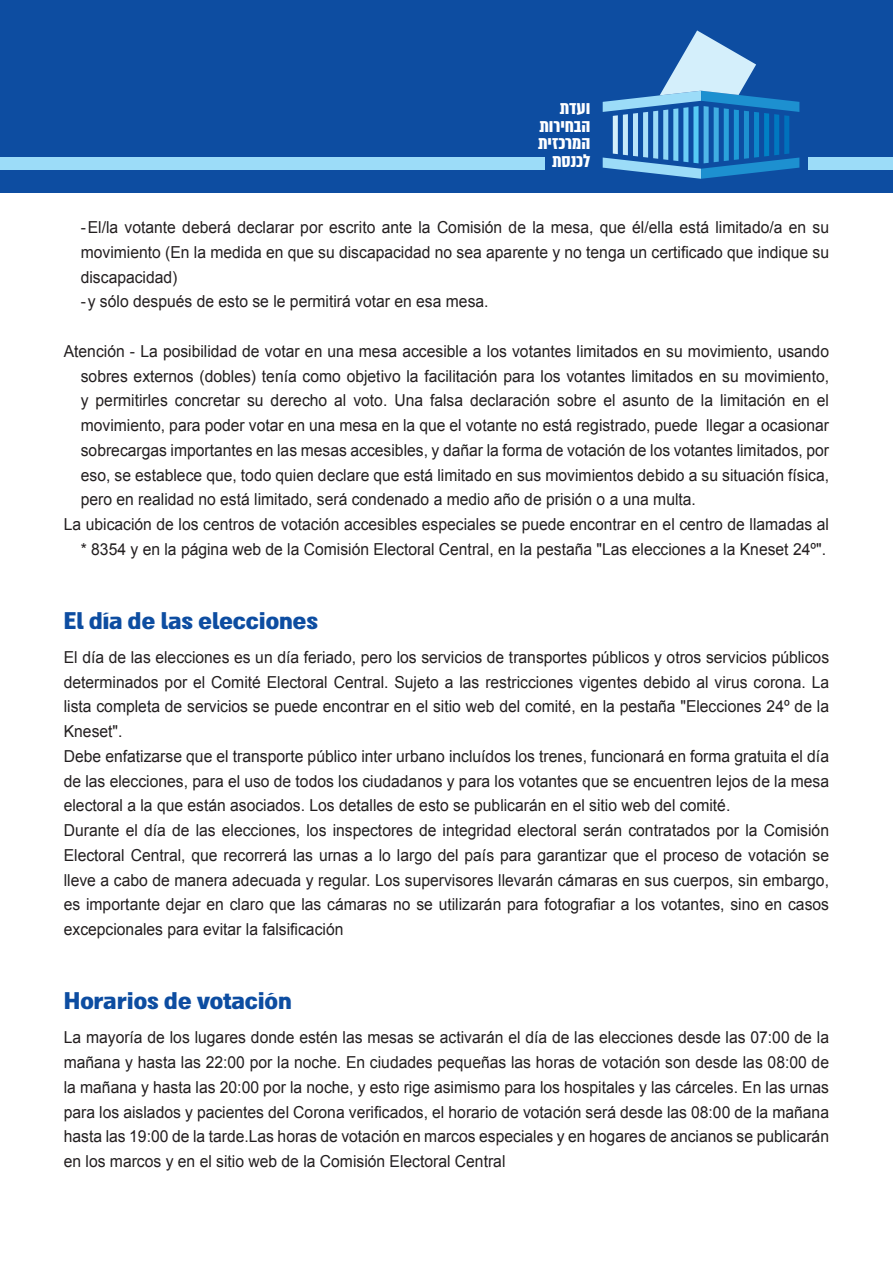
<style>
.page{position:relative;width:893px;height:1263px;background:#fff}
.page>*{position:absolute;margin:0;border:0;box-sizing:border-box;transform-origin:0 0}
.t1{font:900 27px "Almoni DLAAA";color:#0d4da1}
.t2{font:700 21.15px/17.5px "Almoni Tzar DL Bold AAA";color:#fff;text-align:right}
.t3{font:16.5px/24.8px "Arial";color:#231f20;scale:.95 1}
</style>
<div class="page">
<div style="left:0;top:0;width:893px;height:193px;background:#0d4da1"></div>
<svg style="left:603px;top:30px;width:196px;height:149px"></svg>
<div style="left:0;top:157px;width:544px;height:13px;background:#9cdcf8"></div>
<div style="left:809px;top:157px;width:84px;height:13px;background:#9cdcf8"></div>
<p class="t2" style="left:538px;top:99px;width:54px">ועדת<br>הבחירות<br>המרכזית<br>לכנסת</p>
<p class="t3" style="left:81px;top:215px;width:789px">-El l a/ votante deberá declarar por escrito ante la Comisión de la mesa, que él/ella está limitado a/ en su movimiento (En la medida en que su discapacidad no sea aparente y no tenga un certificado que indique su discapacidad(<br>y- sólo después de esto se le permitirá votar en esa mesa.</p>
<p class="t3" style="left:64px;top:339px;width:807px;text-align:right">Atención - La posibilidad de votar en una mesa accesible a los votantes limitados en su movimiento, usando sobres externos (dobles) tenía como objetivo la facilitación para los votantes limitados en su movimiento,<br>y permitirles concretar su derecho al voto. Una falsa declaración sobre el asunto de la limitación en el llegar a ocasionar</p>
<p class="t3" style="left:81px;top:413px;width:651px">movimiento, para poder votar en una mesa en la que el votante no está registrado, puede</p>
<p class="t3" style="left:81px;top:438px;width:789px">sobrecargas importantes en las mesas accesibles y, dañar la forma de votación de los votantes limitados, por</p>
<p class="t3" style="left:81px;top:463px;width:789px">eso, se establece que, todo quien declare que está limitado en sus movimientos debido a su situación física,</p>
<p class="t3" style="left:81px;top:487px;width:649px">pero en realidad no está limitado, será condenado a medio año de prisión ao una multa.</p>
<p class="t3" style="left:64px;top:512px;width:807px">La ubicación de los centros de votación accesibles especiales se puede encontrar en el centro de llamadas al</p>
<p class="t3" style="left:81px;top:537px;width:786px">* 8354 y en la página web de la Comisión Electoral Central, en la pestaña "Las elecciones laa Kneset 2 4 ."º</p>
<h1 class="t1" style="left:64px;top:606px;width:256px">El día de las elecciones</h1>
<p class="t3" style="left:64px;top:645px;width:807px">El día de las elecciones es un día feriado, pero los servicios de transportes públicos y otros servicios públicos determinados por el Comité Electoral Central. Sujeto a las restricciones vigentes debido al virus corona. La lista completa de servicios se puede encontrar en el sitio web del comité, en la pestaña "Elecciones 24º de la Kneset ."<br>Debe enfatizarse que el transporte público inter urbano incluídos los trenes, funcionará en forma gratuita el día de las elecciones, para el uso de todos los ciudadanos y para los votantes que se encuentren lejos de la mesa electoral laa que están asociados. Los detalles de esto se publicarán en el sitio web del comité.<br>Durante el día de las elecciones, los inspectores de integridad electoral serán contratados por la Comisión Electoral Central, que recorrerá las urnas loa largo del país para garantizar que el proceso de votación se lleve a cabo de manera adecuada y regular. Los supervisores llevarán cámaras en sus cuerpos, sin embargo, es importante dejar en claro que las cámaras no se utilizarán para fotografiar a los votantes, sino en casos excepcionales para evitar la falsificación</p>
<h1 class="t1" style="left:64px;top:986px;width:230px">Horarios de votación</h1>
<p class="t3" style="left:64px;top:1025px;width:807px;text-align:justify">La mayoría de los lugares donde estén las mesas se activarán el día de las elecciones desde las 07:00 de la mañana y hasta las 22:00 por la noche. En ciudades pequeñas las horas de votación son desde las 08:00 de la mañana y hasta las 20:00 por la noche y, esto rige asimismo para los hospitales y las cárceles. En las urnas para los aislados y pacientes del Corona verificados, el horario de votación será desde las 08:00 de la mañana hasta las 19:00 de la tarde.Las horas de votación en marcos especiales y en hogares de ancianos se publicarán en los marcos y en el sitio web de la Comisión Electoral Central</p>
</div>
